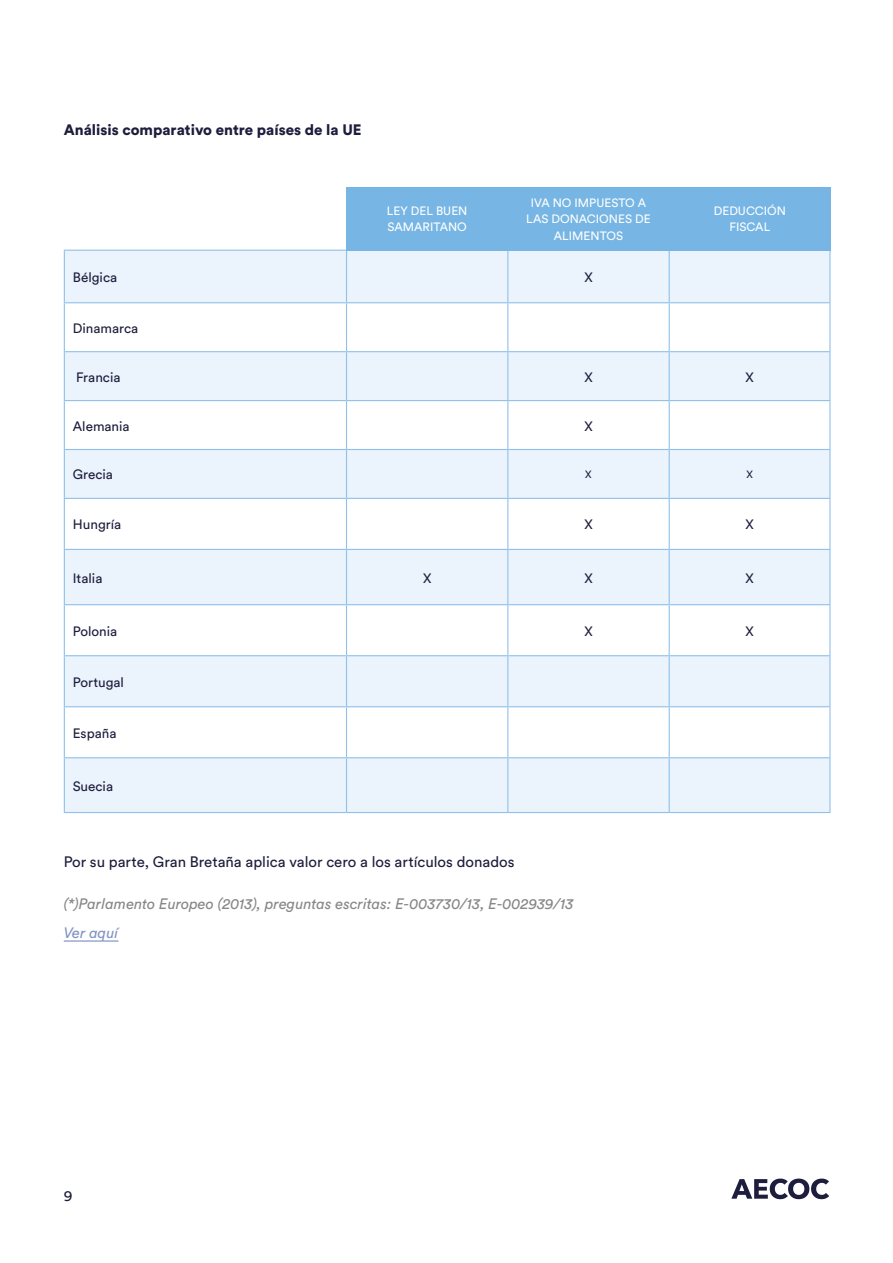
<style>
.page{position:relative;width:893px;height:1263px;background:#fff}
.page>*{position:absolute;margin:0;border:0;box-sizing:border-box;transform-origin:0 0}
.t1{font:italic 15px "Circular Std";color:#878787}
.t2{font:15px "Circular Std";color:#1d1d3d}
.t3{font:900 15px "Circular Std";color:#1d1d3d}
.t4{font:italic 15px "Circular Std";color:#8194c3}
.t5{font:13.5px "Circular Std";color:#1d1d3d}
.t6{font:12px/16.5px "Circular Std";color:#fff;text-align:center}
.t7{font:10.5px "Circular Std";color:#1d1d3d}
</style>
<div class="page">
<svg style="left:731px;top:1178px;width:98px;height:21px"></svg>
<svg style="left:65px;top:251px;width:764px;height:561px;fill:#ebf3fc"></svg>
<hr style="left:346px;top:251px;width:1px;height:51px;background:#91c1e9">
<hr style="left:507px;top:251px;width:1px;height:51px;background:#91c1e9">
<hr style="left:669px;top:251px;width:1px;height:51px;background:#91c1e9">
<hr style="left:64px;top:302px;width:282px;height:1px;background:#91c1e9">
<hr style="left:346px;top:302px;width:162px;height:1px;background:#91c1e9">
<hr style="left:346px;top:303px;width:1px;height:48px;background:#91c1e9">
<hr style="left:508px;top:302px;width:161px;height:1px;background:#91c1e9">
<hr style="left:507px;top:303px;width:1px;height:48px;background:#91c1e9">
<hr style="left:669px;top:302px;width:161px;height:1px;background:#91c1e9">
<hr style="left:669px;top:303px;width:1px;height:48px;background:#91c1e9">
<hr style="left:64px;top:351px;width:282px;height:1px;background:#91c1e9">
<hr style="left:346px;top:351px;width:162px;height:1px;background:#91c1e9">
<hr style="left:346px;top:352px;width:1px;height:48px;background:#91c1e9">
<hr style="left:508px;top:351px;width:161px;height:1px;background:#91c1e9">
<hr style="left:507px;top:352px;width:1px;height:48px;background:#91c1e9">
<hr style="left:669px;top:351px;width:161px;height:1px;background:#91c1e9">
<hr style="left:669px;top:352px;width:1px;height:48px;background:#91c1e9">
<hr style="left:64px;top:400px;width:282px;height:1px;background:#91c1e9">
<hr style="left:346px;top:400px;width:162px;height:1px;background:#91c1e9">
<hr style="left:346px;top:401px;width:1px;height:48px;background:#91c1e9">
<hr style="left:508px;top:400px;width:161px;height:1px;background:#91c1e9">
<hr style="left:507px;top:401px;width:1px;height:48px;background:#91c1e9">
<hr style="left:669px;top:400px;width:161px;height:1px;background:#91c1e9">
<hr style="left:669px;top:401px;width:1px;height:48px;background:#91c1e9">
<hr style="left:64px;top:449px;width:282px;height:1px;background:#91c1e9">
<hr style="left:346px;top:449px;width:162px;height:1px;background:#91c1e9">
<hr style="left:346px;top:450px;width:1px;height:48px;background:#91c1e9">
<hr style="left:508px;top:449px;width:161px;height:1px;background:#91c1e9">
<hr style="left:507px;top:450px;width:1px;height:48px;background:#91c1e9">
<hr style="left:669px;top:449px;width:161px;height:1px;background:#91c1e9">
<hr style="left:669px;top:450px;width:1px;height:48px;background:#91c1e9">
<hr style="left:64px;top:498px;width:282px;height:1px;background:#91c1e9">
<hr style="left:346px;top:498px;width:162px;height:1px;background:#91c1e9">
<hr style="left:346px;top:499px;width:1px;height:50px;background:#91c1e9">
<hr style="left:508px;top:498px;width:161px;height:1px;background:#91c1e9">
<hr style="left:507px;top:499px;width:1px;height:50px;background:#91c1e9">
<hr style="left:669px;top:498px;width:161px;height:1px;background:#91c1e9">
<hr style="left:669px;top:499px;width:1px;height:50px;background:#91c1e9">
<hr style="left:64px;top:549px;width:282px;height:1px;background:#91c1e9">
<hr style="left:346px;top:549px;width:162px;height:1px;background:#91c1e9">
<hr style="left:346px;top:550px;width:1px;height:54px;background:#91c1e9">
<hr style="left:508px;top:549px;width:161px;height:1px;background:#91c1e9">
<hr style="left:507px;top:550px;width:1px;height:54px;background:#91c1e9">
<hr style="left:669px;top:549px;width:161px;height:1px;background:#91c1e9">
<hr style="left:669px;top:550px;width:1px;height:54px;background:#91c1e9">
<hr style="left:64px;top:604px;width:282px;height:1px;background:#91c1e9">
<hr style="left:346px;top:604px;width:162px;height:1px;background:#91c1e9">
<hr style="left:346px;top:605px;width:1px;height:50px;background:#91c1e9">
<hr style="left:508px;top:604px;width:161px;height:1px;background:#91c1e9">
<hr style="left:507px;top:605px;width:1px;height:50px;background:#91c1e9">
<hr style="left:669px;top:604px;width:161px;height:1px;background:#91c1e9">
<hr style="left:669px;top:605px;width:1px;height:50px;background:#91c1e9">
<hr style="left:64px;top:655px;width:282px;height:1px;background:#91c1e9">
<hr style="left:346px;top:655px;width:162px;height:1px;background:#91c1e9">
<hr style="left:346px;top:656px;width:1px;height:50px;background:#91c1e9">
<hr style="left:508px;top:655px;width:161px;height:1px;background:#91c1e9">
<hr style="left:507px;top:656px;width:1px;height:50px;background:#91c1e9">
<hr style="left:669px;top:655px;width:161px;height:1px;background:#91c1e9">
<hr style="left:669px;top:656px;width:1px;height:50px;background:#91c1e9">
<hr style="left:64px;top:706px;width:282px;height:1px;background:#91c1e9">
<hr style="left:346px;top:706px;width:162px;height:1px;background:#91c1e9">
<hr style="left:346px;top:707px;width:1px;height:50px;background:#91c1e9">
<hr style="left:508px;top:706px;width:161px;height:1px;background:#91c1e9">
<hr style="left:507px;top:707px;width:1px;height:50px;background:#91c1e9">
<hr style="left:669px;top:706px;width:161px;height:1px;background:#91c1e9">
<hr style="left:669px;top:707px;width:1px;height:50px;background:#91c1e9">
<hr style="left:64px;top:757px;width:282px;height:1px;background:#91c1e9">
<hr style="left:346px;top:757px;width:162px;height:1px;background:#91c1e9">
<hr style="left:346px;top:758px;width:1px;height:54px;background:#91c1e9">
<hr style="left:508px;top:757px;width:161px;height:1px;background:#91c1e9">
<hr style="left:507px;top:758px;width:1px;height:54px;background:#91c1e9">
<hr style="left:669px;top:757px;width:161px;height:1px;background:#91c1e9">
<hr style="left:669px;top:758px;width:1px;height:54px;background:#91c1e9">
<hr style="left:64px;top:250px;width:282px;height:1px;background:#91c1e9">
<hr style="left:64px;top:251px;width:1px;height:51px;background:#91c1e9">
<hr style="left:829px;top:251px;width:1px;height:51px;background:#91c1e9">
<hr style="left:64px;top:303px;width:1px;height:48px;background:#91c1e9">
<hr style="left:829px;top:303px;width:1px;height:48px;background:#91c1e9">
<hr style="left:64px;top:352px;width:1px;height:48px;background:#91c1e9">
<hr style="left:829px;top:352px;width:1px;height:48px;background:#91c1e9">
<hr style="left:64px;top:401px;width:1px;height:48px;background:#91c1e9">
<hr style="left:829px;top:401px;width:1px;height:48px;background:#91c1e9">
<hr style="left:64px;top:450px;width:1px;height:48px;background:#91c1e9">
<hr style="left:829px;top:450px;width:1px;height:48px;background:#91c1e9">
<hr style="left:64px;top:499px;width:1px;height:50px;background:#91c1e9">
<hr style="left:829px;top:499px;width:1px;height:50px;background:#91c1e9">
<hr style="left:64px;top:550px;width:1px;height:54px;background:#91c1e9">
<hr style="left:829px;top:550px;width:1px;height:54px;background:#91c1e9">
<hr style="left:64px;top:605px;width:1px;height:50px;background:#91c1e9">
<hr style="left:829px;top:605px;width:1px;height:50px;background:#91c1e9">
<hr style="left:64px;top:656px;width:1px;height:50px;background:#91c1e9">
<hr style="left:829px;top:656px;width:1px;height:50px;background:#91c1e9">
<hr style="left:64px;top:707px;width:1px;height:50px;background:#91c1e9">
<hr style="left:829px;top:707px;width:1px;height:50px;background:#91c1e9">
<hr style="left:64px;top:758px;width:1px;height:54px;background:#91c1e9">
<hr style="left:829px;top:758px;width:1px;height:54px;background:#91c1e9">
<hr style="left:64px;top:812px;width:282px;height:1px;background:#91c1e9">
<hr style="left:346px;top:812px;width:162px;height:1px;background:#91c1e9">
<hr style="left:508px;top:812px;width:161px;height:1px;background:#91c1e9">
<hr style="left:669px;top:812px;width:161px;height:1px;background:#91c1e9">
<div style="left:669px;top:187px;width:161px;height:64px;background:#76b5e4"></div>
<div style="left:508px;top:187px;width:161px;height:64px;background:#76b5e4"></div>
<div style="left:346px;top:187px;width:162px;height:64px;background:#76b5e4"></div>
<hr style="left:64px;top:940px;width:54px;height:2px;background:#8194c3">
<p class="t3" style="left:64px;top:120px;width:299px">Análisis comparativo entre países de la UE</p>
<p class="t6" style="left:387px;top:202px;width:82px;text-align:left">LEY DEL BUEN<br>SAMARITANO</p>
<p class="t6" style="left:526px;top:194px;width:126px">IVA NO IMPUESTO A<br>LAS DONACIONES DE<br>ALIMENTOS</p>
<p class="t6" style="left:714px;top:202px;width:74px">DEDUCCIÓN<br>FISCAL</p>
<p class="t5" style="left:73px;top:269px;width:46px">Bélgica</p>
<p class="t5" style="left:584px;top:269px;width:10px">X</p>
<p class="t5" style="left:73px;top:320px;width:67px">Dinamarca</p>
<p class="t5" style="left:76px;top:369px;width:46px">Francia</p>
<p class="t5" style="left:584px;top:369px;width:10px">X</p>
<p class="t5" style="left:745px;top:369px;width:10px">X</p>
<p class="t5" style="left:73px;top:418px;width:58px">Alemania</p>
<p class="t5" style="left:584px;top:418px;width:10px">X</p>
<p class="t5" style="left:73px;top:466px;width:42px">Grecia</p>
<p class="t7" style="left:585px;top:468px;width:8px">X</p>
<p class="t7" style="left:746px;top:468px;width:8px">X</p>
<p class="t5" style="left:73px;top:516px;width:50px">Hungría</p>
<p class="t5" style="left:584px;top:516px;width:10px">X</p>
<p class="t5" style="left:745px;top:516px;width:10px">X</p>
<p class="t5" style="left:73px;top:570px;width:31px">Italia</p>
<p class="t5" style="left:423px;top:570px;width:10px">X</p>
<p class="t5" style="left:584px;top:570px;width:10px">X</p>
<p class="t5" style="left:745px;top:570px;width:10px">X</p>
<p class="t5" style="left:73px;top:623px;width:46px">Polonia</p>
<p class="t5" style="left:584px;top:623px;width:10px">X</p>
<p class="t5" style="left:745px;top:623px;width:10px">X</p>
<p class="t5" style="left:73px;top:674px;width:53px">Portugal</p>
<p class="t5" style="left:73px;top:725px;width:45px">España</p>
<p class="t5" style="left:73px;top:778px;width:42px">Suecia</p>
<p class="t2" style="left:64px;top:852px;width:452px">Por su parte, Gran Bretaña aplica valor cero a los artículos donados</p>
<p class="t1" style="left:64px;top:894px;width:511px">(*)Parlamento Europeo (2013), preguntas escritas: E-003730/13, E-002939/13</p>
<p class="t4" style="left:64px;top:924px;width:56px">Ver aquí</p>
<p class="t2" style="left:64px;top:1186px;width:10px">9</p>
</div>
